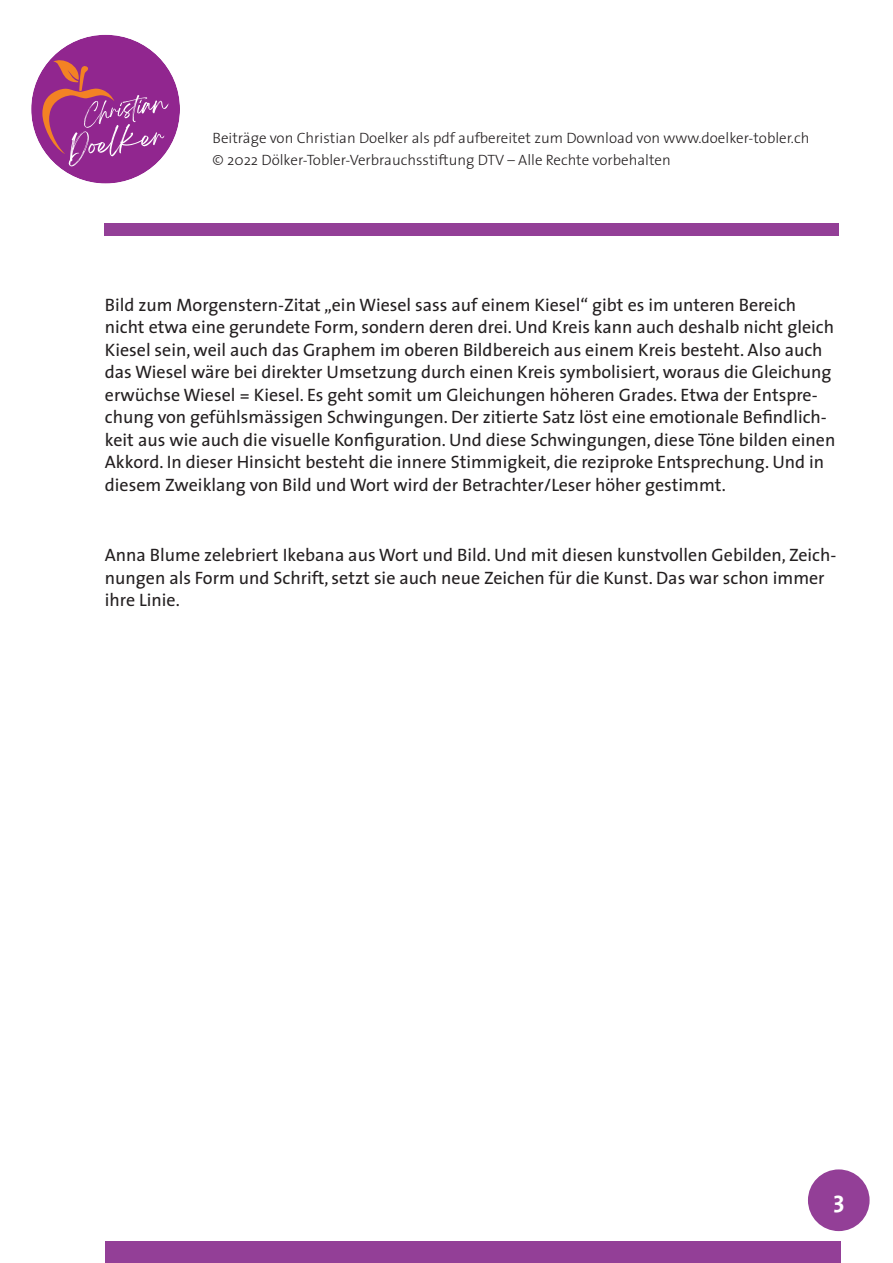
<style>
.page{position:relative;width:893px;height:1263px;background:#fff}
.page>*{position:absolute;margin:0;border:0;box-sizing:border-box;transform-origin:0 0}
.t1{font:700 24px "The Sans";color:#fff}
.t2{font:18px/22.5px "The Sans";color:#231f20}
.t3{font:300 15px/22.5px "The Sans";color:#231f20}
</style>
<div class="page">
<div style="left:31px;top:35px;width:149px;height:149px;background:#91268f;border-radius:50%"></div>
<svg style="left:42px;top:57px;width:127px;height:109px"></svg>
<div style="left:808px;top:1169px;width:62px;height:62px;background:#933f97;border-radius:50%"></div>
<div style="left:105px;top:1242px;width:735px;height:21px;background:#933f97"></div>
<div style="left:105px;top:223px;width:734px;height:13px;background:#933f97"></div>
<p class="t3" style="left:213px;top:126px;width:598px">Beiträge von Christian Doelker als pdf aufbereitet zum Download von www.doelker-tobler.ch © 2022 Dölker-Tobler-Verbrauchsstiftung DTV – Alle Rechte vorbehalten</p>
<p class="t2" style="left:105px;top:293px;width:732px">Bild zum Morgenstern-Zitat „ein Wiesel sass auf einem Kiesel“ gibt es im unteren Bereich nicht etwa eine gerundete Form, sondern deren drei. Und Kreis kann auch deshalb nicht gleich Kiesel sein, weil auch das Graphem im oberen Bildbereich aus einem Kreis besteht. Also auch das Wiesel wäre bei direkter Umsetzung durch einen Kreis symbolisiert, woraus die Gleichung erwüchse Wiesel = Kiesel. Es geht somit um Gleichungen höheren Grades. Etwa der Entspre&shy;chung von gefühlsmässigen Schwingungen. Der zitierte Satz löst eine emotionale Befindlich&shy;keit aus wie auch die visuelle Konfiguration. Und diese Schwingungen, diese Töne bilden einen Akkord. In dieser Hinsicht besteht die innere Stimmigkeit, die reziproke Entsprechung. Und in diesem Zweiklang von Bild und Wort wird der Betrachter/Leser höher gestimmt.</p>
<p class="t2" style="left:105px;top:543px;width:733px">Anna Blume zelebriert Ikebana aus Wort und Bild. Und mit diesen kunstvollen Gebilden, Zeich&shy;nungen als Form und Schrift, setzt sie auch neue Zeichen für die Kunst. Das war schon immer ihre Linie.</p>
<h1 class="t1" style="left:833px;top:1180px;width:12px">3</h1>
</div>
